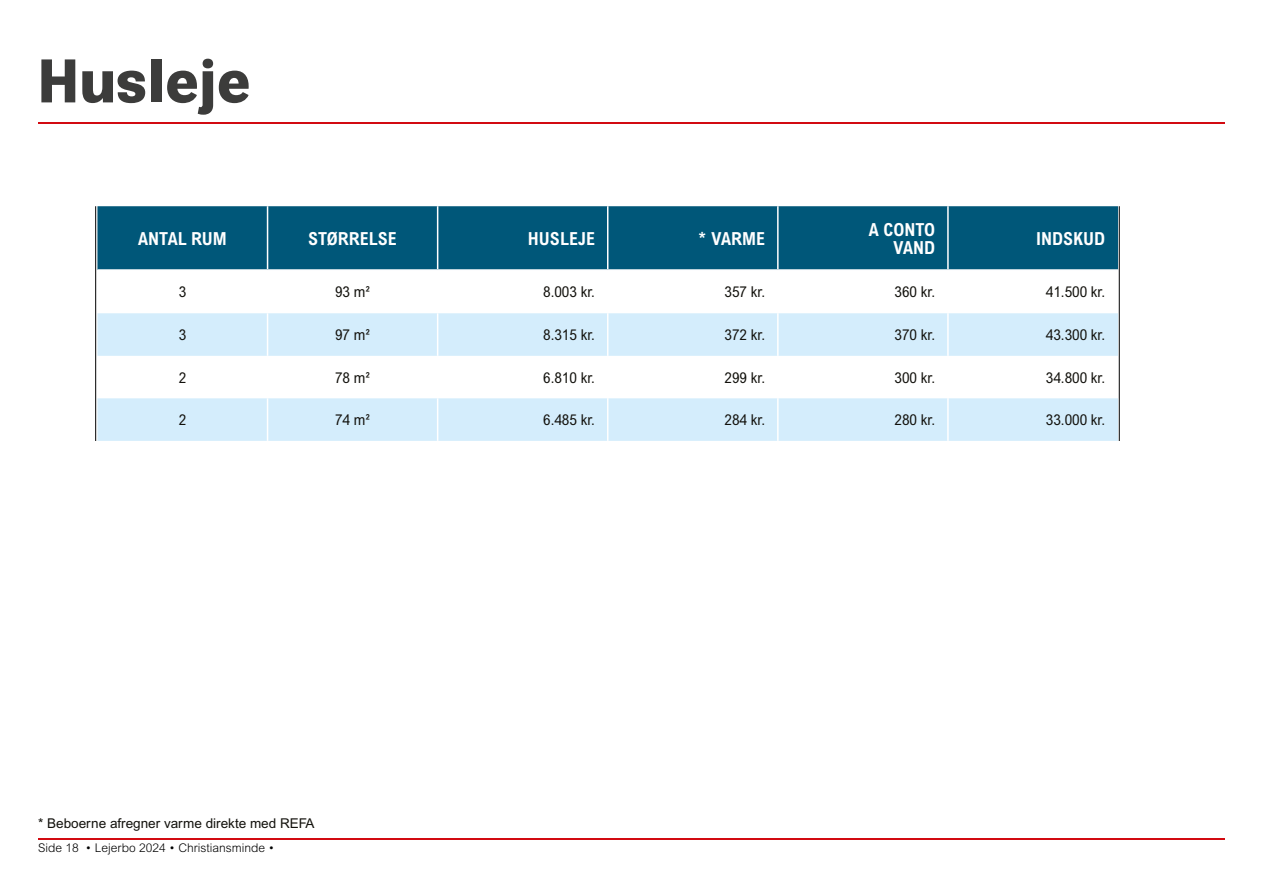
<style>
.page{position:relative;width:1263px;height:893px;background:#fff}
.page>*{position:absolute;margin:0;border:0;box-sizing:border-box;transform-origin:0 0}
.t1{font:700 60px "Arial Lejerbo Beta";color:#3c3c3b}
.H3_-_Tabel_overskrift{font:700 condensed 18px "Arial MT Pro";color:#fff}
.Tabel_overskrift{font:700 condensed 18px "Arial MT Pro";color:#fff}
.P_-_Tabel_brød_txt{font:condensed 15px "Arial MT Pro";color:#12110c}
.t2{font:13.5px "Arial MT Pro";color:#12110c}
.t3{font:300 12px "Arial MT Pro";color:#000}
</style>
<div class="page">
<hr style="left:38px;top:122px;width:1187px;height:2px;background:#d20a11">
<hr style="left:38px;top:838px;width:1187px;height:2px;background:#d20a11">
<hr style="left:95px;top:206px;width:1px;height:235px;background:#000">
<hr style="left:1119px;top:206px;width:1px;height:235px;background:#000">
<div style="left:97px;top:206px;width:1021px;height:63px;background:#005779"></div>
<svg style="left:97px;top:313px;width:1021px;height:128px;fill:#d4edfc"></svg>
<hr style="left:267px;top:206px;width:1px;height:63px;background:#fff">
<hr style="left:437px;top:206px;width:1px;height:63px;background:#fff">
<hr style="left:607px;top:206px;width:1px;height:63px;background:#fff">
<hr style="left:777px;top:206px;width:2px;height:63px;background:#fff">
<hr style="left:947px;top:206px;width:2px;height:63px;background:#fff">
<hr style="left:607px;top:313px;width:1px;height:43px;background:#fff">
<hr style="left:777px;top:313px;width:2px;height:43px;background:#fff">
<hr style="left:947px;top:313px;width:2px;height:43px;background:#fff">
<hr style="left:607px;top:356px;width:1px;height:42px;background:#fff">
<hr style="left:777px;top:356px;width:2px;height:42px;background:#fff">
<hr style="left:947px;top:356px;width:2px;height:42px;background:#fff">
<hr style="left:607px;top:398px;width:1px;height:43px;background:#fff">
<hr style="left:777px;top:398px;width:2px;height:43px;background:#fff">
<hr style="left:947px;top:398px;width:2px;height:43px;background:#fff">
<hr style="left:267px;top:398px;width:1px;height:43px;background:#fff">
<hr style="left:437px;top:398px;width:1px;height:43px;background:#fff">
<hr style="left:267px;top:313px;width:1px;height:43px;background:#fff">
<hr style="left:437px;top:313px;width:1px;height:43px;background:#fff">
<h1 class="t1" style="left:37px;top:48px;width:214px">Husleje</h1>
<h3 class="H3_-_Tabel_overskrift" style="left:138px;top:228px;width:90px">ANTAL RUM</h3>
<h3 class="H3_-_Tabel_overskrift" style="left:308px;top:228px;width:90px">STØRRELSE</h3>
<h3 class="H3_-_Tabel_overskrift" style="left:528px;top:228px;width:68px">HUSLEJE</h3>
<h3 class="H3_-_Tabel_overskrift" style="left:698px;top:228px;width:69px">* VARME</h3>
<p class="Tabel_overskrift" style="left:869px;top:219px;width:68px">A CONTO</p>
<p class="Tabel_overskrift" style="left:893px;top:237px;width:43px">VAND</p>
<p class="Tabel_overskrift" style="left:1036px;top:228px;width:71px">INDSKUD</p>
<p class="P_-_Tabel_brød_txt" style="left:179px;top:283px;width:9px">3</p>
<p class="P_-_Tabel_brød_txt" style="left:335px;top:283px;width:36px">93 m2</p>
<p class="P_-_Tabel_brød_txt" style="left:543px;top:283px;width:53px">8.003 kr.</p>
<p class="P_-_Tabel_brød_txt" style="left:724px;top:283px;width:42px">357 kr.</p>
<p class="P_-_Tabel_brød_txt" style="left:895px;top:283px;width:42px">360 kr.</p>
<p class="P_-_Tabel_brød_txt" style="left:1046px;top:283px;width:61px">41.500 kr.</p>
<p class="P_-_Tabel_brød_txt" style="left:179px;top:326px;width:9px">3</p>
<p class="P_-_Tabel_brød_txt" style="left:335px;top:326px;width:36px">97 m2</p>
<p class="P_-_Tabel_brød_txt" style="left:543px;top:326px;width:53px">8.315 kr.</p>
<p class="P_-_Tabel_brød_txt" style="left:724px;top:326px;width:42px">372 kr.</p>
<p class="P_-_Tabel_brød_txt" style="left:895px;top:326px;width:42px">370 kr.</p>
<p class="P_-_Tabel_brød_txt" style="left:1046px;top:326px;width:61px">43.300 kr.</p>
<p class="P_-_Tabel_brød_txt" style="left:179px;top:368px;width:9px">2</p>
<p class="P_-_Tabel_brød_txt" style="left:335px;top:368px;width:36px">78 m2</p>
<p class="P_-_Tabel_brød_txt" style="left:543px;top:368px;width:53px">6.810 kr.</p>
<p class="P_-_Tabel_brød_txt" style="left:724px;top:368px;width:42px">299 kr.</p>
<p class="P_-_Tabel_brød_txt" style="left:895px;top:368px;width:42px">300 kr.</p>
<p class="P_-_Tabel_brød_txt" style="left:1046px;top:368px;width:61px">34.800 kr.</p>
<p class="P_-_Tabel_brød_txt" style="left:179px;top:411px;width:9px">2</p>
<p class="P_-_Tabel_brød_txt" style="left:335px;top:411px;width:36px">74 m2</p>
<p class="P_-_Tabel_brød_txt" style="left:543px;top:411px;width:53px">6.485 kr.</p>
<p class="P_-_Tabel_brød_txt" style="left:724px;top:411px;width:42px">284 kr.</p>
<p class="P_-_Tabel_brød_txt" style="left:895px;top:411px;width:42px">280 kr.</p>
<p class="P_-_Tabel_brød_txt" style="left:1046px;top:411px;width:61px">33.000 kr.</p>
<p class="t2" style="left:38px;top:816px;width:278px">* Beboerne afregner varme direkte med REFA</p>
<p class="t3" style="left:38px;top:840px;width:238px">Side 18 • Lejerbo 2024 • Christiansminde •</p>
</div>
